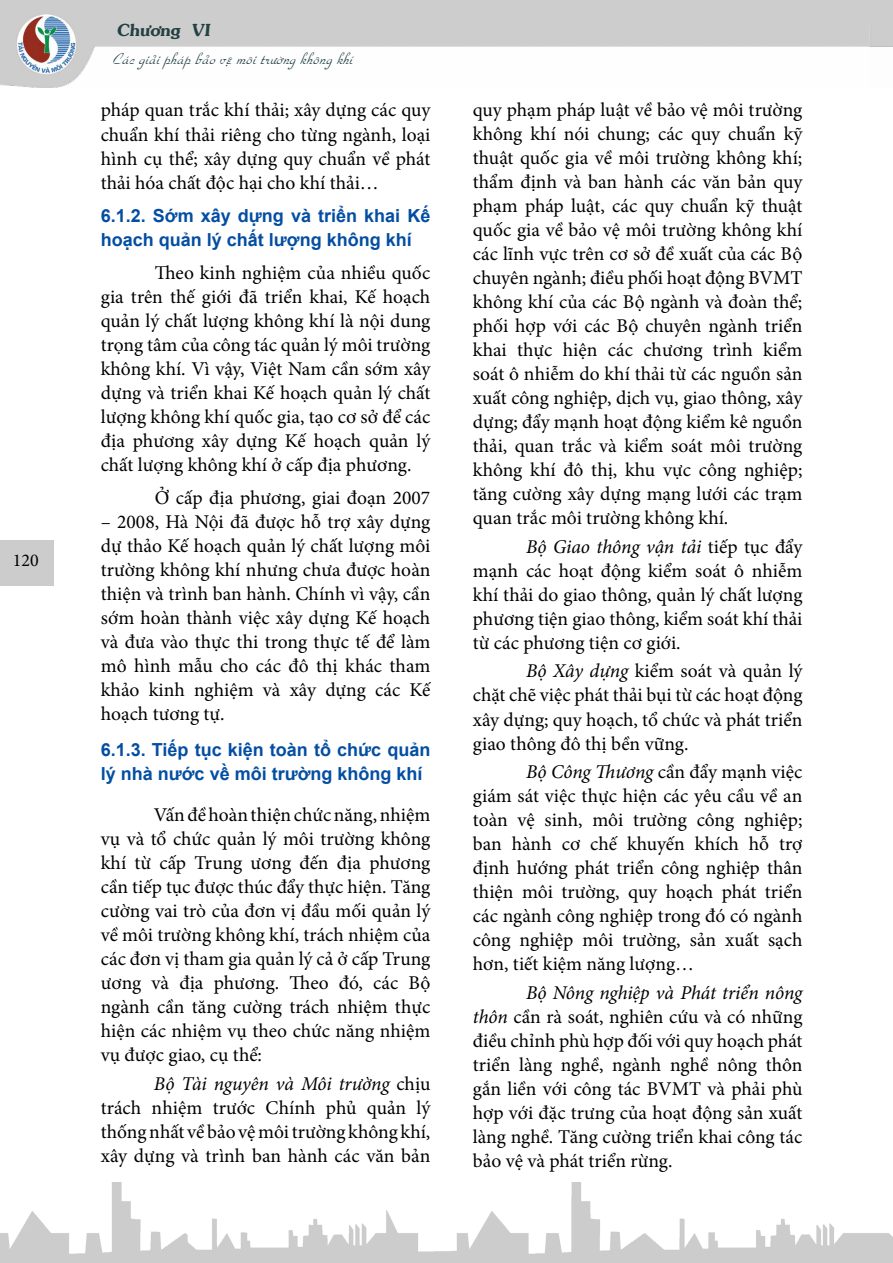
<style>
.page{position:relative;width:893px;height:1263px;background:#fff}
.page>*{position:absolute;margin:0;border:0;box-sizing:border-box;transform-origin:0 0}
.t1{font:19.5px/24px "Minion Pro";color:#000;text-align:justify}
.t2{font:700 18px/24px "Arial";color:#034ea2}
.t3{font:18px "Minion Pro";color:#000}
.t4{font:italic 16.5px "VNI Park";color:#234043}
.t5{font:16.5px "VNI Souvir Bold";color:#234043}
.s1{font-style:italic}
</style>
<div class="page">
<img style="left:0;top:0;width:870px;height:87px">
<div style="left:0;top:540px;width:54px;height:45px;background:#ccc"></div>
<img style="left:0;top:1182px;width:893px;height:81px">
<p class="t3" style="left:13px;top:548px;width:27px">120</p>
<p class="t5" style="left:117px;top:17px;width:97px">Chöông VI</p>
<p class="t4" style="left:113px;top:47px;width:245px">Caù cg iaû iphaùp baû oveämoâ itröôø ng khoâ ng khí</p>
<p class="t1" style="left:101px;top:98px;width:331px">pháp quan trắc khí thải; xây dựng các quy chuẩn khí thải riêng cho từng ngành, loại hình cụ thể; xây dựng quy chuẩn về phát thải hóa chất độc hại cho khí thải…</p>
<p class="t2" style="left:101px;top:205px;width:331px">6.1.2. Sớm xây dựng và triển khai Kế hoạch quản lý chất lượng không khí</p>
<p class="t1" style="left:101px;top:261px;width:331px;text-indent:54px">Theo kinh nghiệm của nhiều quốc gia trên thế giới đã triển khai, Kế hoạch quản lý chất lượng không khí là nội dung trọng tâm của công tác quản lý môi trường không khí. Vì vậy, Việt Nam cần sớm xây dựng và triển khai Kế hoạch quản lý chất lượng không khí quốc gia, tạo cơ sở để các địa phương xây dựng Kế hoạch quản lý chất lượng không khí ở cấp địa phương.</p>
<p class="t1" style="left:155px;top:485px;width:277px">Ở cấp địa phương, giai đoạn 2007</p>
<p class="t1" style="left:101px;top:509px;width:331px">– 2008, Hà Nội đã được hỗ trợ xây dựng dự thảo Kế hoạch quản lý chất lượng môi trường không khí nhưng chưa được hoàn thiện và trình ban hành. Chính vì vậy, cần sớm hoàn thành việc xây dựng Kế hoạch và đưa vào thực thi trong thực tế để làm mô hình mẫu cho các đô thị khác tham khảo kinh nghiệm và xây dựng các Kế hoạch tương tự.</p>
<p class="t2" style="left:101px;top:738px;width:331px">6.1.3. Tiếp tục kiện toàn tổ chức quản lý nhà nước về môi trường không khí</p>
<p class="t1" style="left:101px;top:803px;width:331px;text-indent:53px">Vấn đề hoàn thiện chức năng, nhiệm vụ và tổ chức quản lý môi trường không khí từ cấp Trung ương đến địa phương cần tiếp tục được thúc đẩy thực hiện. Tăng cường vai trò của đơn vị đầu mối quản lý về môi trường không khí, trách nhiệm của các đơn vị tham gia quản lý cả ở cấp Trung ương và địa phương. Theo đó, các Bộ ngành cần tăng cường trách nhiệm thực hiện các nhiệm vụ theo chức năng nhiệm vụ được giao, cụ thể:</p>
<p class="t1" style="left:101px;top:1072px;width:331px;text-indent:53px"><span class="s1">Bộ Tài nguyên và Môi trường</span> chịu trách nhiệm trước Chính phủ quản lý thống nhất về bảo vệ môi trường không khí, xây dựng và trình ban hành các văn bản</p>
<p class="t1" style="left:473px;top:98px;width:331px">quy phạm pháp luật về bảo vệ môi trường không khí nói chung; các quy chuẩn kỹ thuật quốc gia về môi trường không khí; thẩm định và ban hành các văn bản quy phạm pháp luật, các quy chuẩn kỹ thuật quốc gia về bảo vệ môi trường không khí các lĩnh vực trên cơ sở đề xuất của các Bộ chuyên ngành; điều phối hoạt động BVMT không khí của các Bộ ngành và đoàn thể; phối hợp với các Bộ chuyên ngành triển khai thực hiện các chương trình kiểm soát ô nhiễm do khí thải từ các nguồn sản xuất công nghiệp, dịch vụ, giao thông, xây dựng; đẩy mạnh hoạt động kiểm kê nguồn thải, quan trắc và kiểm soát môi trường không khí đô thị, khu vực công nghiệp; tăng cường xây dựng mạng lưới các trạm quan trắc môi trường không khí.</p>
<p class="t1" style="left:473px;top:535px;width:331px;text-indent:53px"><span class="s1">Bộ Giao thông vận tải</span> tiếp tục đẩy mạnh các hoạt động kiểm soát ô nhiễm khí thải do giao thông, quản lý chất lượng phương tiện giao thông, kiểm soát khí thải từ các phương tiện cơ giới.</p>
<p class="t1" style="left:473px;top:659px;width:331px;text-indent:53px"><span class="s1">Bộ Xây dựng</span> kiểm soát và quản lý chặt chẽ việc phát thải bụi từ các hoạt động xây dựng; quy hoạch, tổ chức và phát triển giao thông đô thị bền vững.</p>
<p class="t1" style="left:473px;top:760px;width:331px;text-indent:53px"><span class="s1">Bộ Công Thương</span> cần đẩy mạnh việc giám sát việc thực hiện các yêu cầu về an toàn vệ sinh, môi trường công nghiệp; ban hành cơ chế khuyến khích hỗ trợ định hướng phát triển công nghiệp thân thiện môi trường, quy hoạch phát triển các ngành công nghiệp trong đó có ngành công nghiệp môi trường, sản xuất sạch hơn, tiết kiệm năng lượng…</p>
<p class="t1" style="left:473px;top:980px;width:331px;text-indent:53px"><span class="s1">Bộ Nông nghiệp và Phát triển nông thôn</span> cần rà soát, nghiên cứu và có những điều chỉnh phù hợp đối với quy hoạch phát triển làng nghề, ngành nghề nông thôn gắn liền với công tác BVMT và phải phù hợp với đặc trưng của hoạt động sản xuất làng nghề. Tăng cường triển khai công tác bảo vệ và phát triển rừng.</p>
</div>
